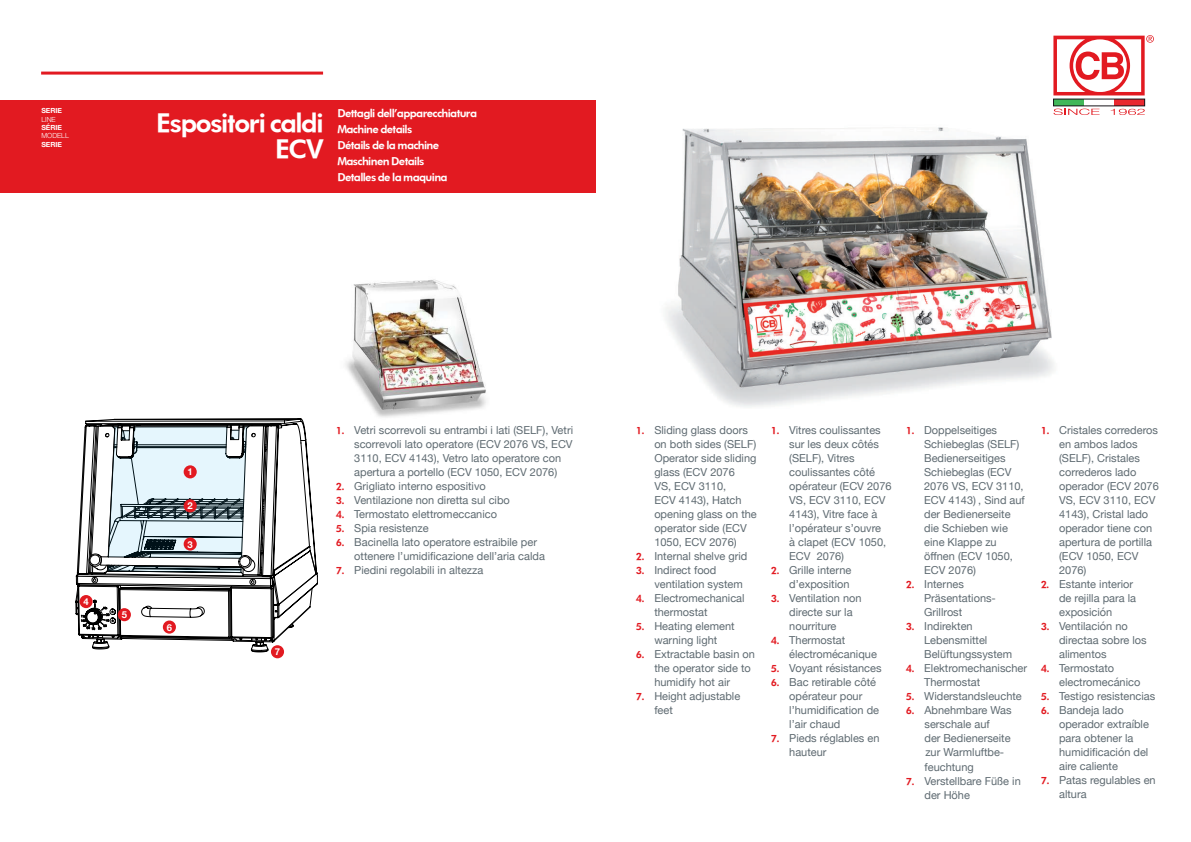
<style>
.page{position:relative;width:1191px;height:842px;background:#fff}
.page>*{position:absolute;margin:0;border:0;box-sizing:border-box;transform-origin:0 0}
.t1{font:800 26px/26px "Volkswagen";color:#fff;text-align:right}
.t2{font:11px/14px "Helvetica Neue";color:#5e6a71}
.t3{font:800 11px/16px "Volkswagen";color:#fff}
.t4{font:700 9.5px "Helvetica Neue";color:#fff}
.t5{font:700 7px "Helvetica Neue";color:#fff}
.t6{font:300 7px "Helvetica Neue";color:#fff}
.s1{font-family:"Volkswagen";font-weight:800;font-size:10px;color:#e21a21}
</style>
<div class="page">
<div style="left:0;top:100px;width:595px;height:93px;background:#e21a21"></div>
<hr style="left:41px;top:72px;width:282px;height:3px;background:#e21a21">
<img style="left:75px;top:418px;width:243px;height:234px">
<div style="left:184px;top:537px;width:13px;height:14px;background:#e21a21;border-radius:50%"></div>
<div style="left:184px;top:465px;width:13px;height:13px;background:#e21a21;border-radius:50%"></div>
<div style="left:184px;top:499px;width:13px;height:13px;background:#e21a21;border-radius:50%"></div>
<div style="left:80px;top:595px;width:13px;height:13px;background:#e21a21;border-radius:50%"></div>
<div style="left:118px;top:608px;width:13px;height:13px;background:#e21a21;border-radius:50%"></div>
<div style="left:163px;top:620px;width:13px;height:14px;background:#e21a21;border-radius:50%"></div>
<div style="left:271px;top:645px;width:13px;height:13px;background:#e21a21;border-radius:50%"></div>
<img style="left:345px;top:279px;width:141px;height:139px">
<img style="left:665px;top:35px;width:489px;height:372px">
<p class="t5" style="left:41px;top:105px;width:22px">SERIE</p>
<p class="t6" style="left:41px;top:113px;width:16px">LINE</p>
<p class="t5" style="left:41px;top:122px;width:22px">SÉRIE</p>
<p class="t6" style="left:41px;top:130px;width:29px">MODELL</p>
<p class="t5" style="left:41px;top:139px;width:22px">SERIE</p>
<h1 class="t1" style="left:157px;top:109px;width:168px">Espositori caldi<br>ECV</h1>
<p class="t3" style="left:338px;top:105px;width:141px">Dettagli dell’apparecchiatura<br>Machine details<br>Détails de la machine<br>Maschinen Details<br>Detalles de la maquina</p>
<p class="t4" style="left:83px;top:594px;width:7px">4</p>
<p class="t4" style="left:122px;top:607px;width:7px">5</p>
<p class="t4" style="left:187px;top:464px;width:7px">1</p>
<p class="t4" style="left:187px;top:498px;width:7px">2</p>
<p class="t4" style="left:187px;top:537px;width:7px">3</p>
<p class="t4" style="left:167px;top:620px;width:7px">6</p>
<p class="t4" style="left:275px;top:644px;width:7px">7</p>
<p class="t2" style="left:354px;top:424px;width:220px;text-indent:-18px"><span class="s1">1.</span> Vetri scorrevoli su entrambi i lati (SELF), Vetri scorrevoli lato operatore (ECV 2076 VS, ECV 3110, ECV 4143), Vetro lato operatore con apertura a portello (ECV 1050, ECV 2076)</p>
<p class="t2" style="left:336px;top:480px;width:151px"><span class="s1">2.</span> Grigliato interno espositivo</p>
<p class="t2" style="left:336px;top:494px;width:175px"><span class="s1">3.</span> Ventilazione non diretta sul cibo</p>
<p class="t2" style="left:336px;top:508px;width:162px"><span class="s1">4.</span> Termostato elettromeccanico</p>
<p class="t2" style="left:336px;top:522px;width:94px"><span class="s1">5.</span> Spia resistenze</p>
<p class="t2" style="left:354px;top:536px;width:192px;text-indent:-18px"><span class="s1">6.</span> Bacinella lato operatore estraibile per ottenere l’umidificazione dell’aria calda</p>
<p class="t2" style="left:336px;top:564px;width:149px"><span class="s1">7.</span> Piedini regolabili in altezza</p>
<p class="t2" style="left:654px;top:423px;width:104px;text-indent:-18px"><span class="s1">1.</span> Sliding glass doors on both sides (SELF)<br>Operator side sliding glass (ECV 2076<br>VS, ECV 3110,<br>ECV 4143), Hatch opening glass on the operator side (ECV<br>1050, ECV 2076)</p>
<p class="t2" style="left:636px;top:549px;width:113px"><span class="s1">2.</span> Internal shelve grid</p>
<p class="t2" style="left:654px;top:563px;width:90px;text-indent:-18px"><span class="s1">3.</span> Indirect food ventilation system</p>
<p class="t2" style="left:654px;top:591px;width:92px;text-indent:-18px"><span class="s1">4.</span> Electromechanical thermostat</p>
<p class="t2" style="left:636px;top:619px;width:100px;text-align:center"><span class="s1">5.</span> Heating element warning light</p>
<p class="t2" style="left:654px;top:647px;width:102px;text-indent:-18px"><span class="s1">6.</span> Extractable basin on the operator side to humidify hot air</p>
<p class="t2" style="left:654px;top:689px;width:87px;text-indent:-18px"><span class="s1">7.</span> Height adjustable feet</p>
<p class="t2" style="left:789px;top:423px;width:104px;text-indent:-18px"><span class="s1">1.</span> Vitres coulissantes sur les deux côtés (SELF), Vitres coulissantes côté opérateur (ECV 2076<br>VS, ECV 3110, ECV<br>4143), Vitre face à l’opérateur s’ouvre<br>à clapet (ECV 1050,<br>ECV 2076)</p>
<p class="t2" style="left:771px;top:563px;width:82px;text-align:right"><span class="s1">2.</span> Grille interne d’exposition</p>
<p class="t2" style="left:789px;top:591px;width:74px;text-indent:-18px"><span class="s1">3.</span> Ventilation non directe sur la nourriture</p>
<p class="t2" style="left:789px;top:633px;width:89px;text-indent:-18px"><span class="s1">4.</span> Thermostat électromécanique</p>
<p class="t2" style="left:771px;top:661px;width:112px"><span class="s1">5.</span> Voyant résistances</p>
<p class="t2" style="left:789px;top:675px;width:91px;text-indent:-18px"><span class="s1">6.</span> Bac retirable côté opérateur pour l’humidification de l’air chaud</p>
<p class="t2" style="left:789px;top:731px;width:92px;text-indent:-18px"><span class="s1">7.</span> Pieds réglables en hauteur</p>
<p class="t2" style="left:924px;top:423px;width:102px;text-indent:-18px"><span class="s1">1.</span> Doppelseitiges<br>Schiebeglas (SELF)<br>Bedienerseitiges<br>Schiebeglas (ECV<br>2076 VS, ECV 3110,<br>ECV 4143) , Sind auf der Bedienerseite die Schieben wie eine Klappe zu öffnen (ECV 1050,<br>ECV 2076)</p>
<p class="t2" style="left:924px;top:577px;width:73px;text-indent:-18px"><span class="s1">2.</span> Internes<br>Präsentations-<br>Grillrost</p>
<p class="t2" style="left:924px;top:619px;width:90px;text-indent:-18px"><span class="s1">3.</span> Indirekten<br>Lebensmittel<br>Belüftungssystem</p>
<p class="t2" style="left:924px;top:661px;width:104px;text-indent:-18px"><span class="s1">4.</span> Elektromechanischer<br>Thermostat</p>
<p class="t2" style="left:906px;top:689px;width:117px"><span class="s1">5.</span> Widerstandsleuchte</p>
<p class="t2" style="left:924px;top:703px;width:89px;line-height:14.3px;text-indent:-18px"><span class="s1">6.</span> Abnehmbare Was serschale auf<br>der Bedienerseite zur Warmluftbe&shy;feuchtung</p>
<p class="t2" style="left:924px;top:774px;width:98px;text-indent:-18px"><span class="s1">7.</span> Verstellbare Füße in der Höhe</p>
<p class="t2" style="left:1059px;top:423px;width:101px;text-indent:-18px"><span class="s1">1.</span> Cristales correderos en ambos lados (SELF), Cristales correderos lado operador (ECV 2076<br>VS, ECV 3110, ECV<br>4143), Cristal lado operador tiene con apertura de portilla (ECV 1050, ECV<br>2076)</p>
<p class="t2" style="left:1059px;top:577px;width:78px;text-indent:-18px"><span class="s1">2.</span> Estante interior de rejilla para la exposición</p>
<p class="t2" style="left:1059px;top:619px;width:89px;text-indent:-18px"><span class="s1">3.</span> Ventilación no directaa sobre los alimentos</p>
<p class="t2" style="left:1059px;top:661px;width:83px;text-indent:-18px"><span class="s1">4.</span> Termostato electromecánico</p>
<p class="t2" style="left:1041px;top:689px;width:116px"><span class="s1">5.</span> Testigo resistencias</p>
<p class="t2" style="left:1059px;top:703px;width:91px;text-indent:-18px"><span class="s1">6.</span> Bandeja lado operador extraíble para obtener la humidificación del aire caliente</p>
<p class="t2" style="left:1059px;top:773px;width:98px;text-indent:-18px"><span class="s1">7.</span> Patas regulables en altura</p>
</div>
